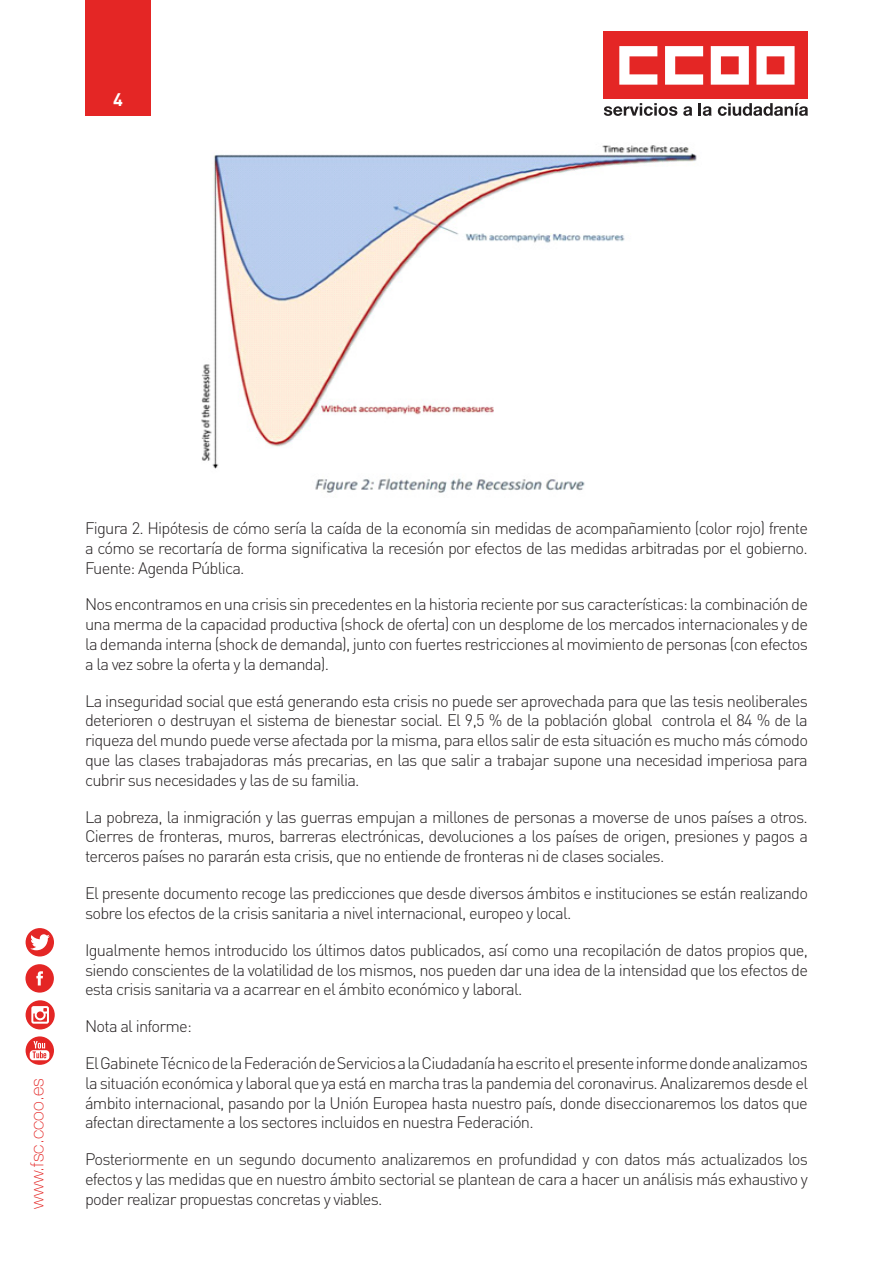
<style>
.page{position:relative;width:893px;height:1263px;background:#fff}
.page>*{position:absolute;margin:0;border:0;box-sizing:border-box;transform-origin:0 0}
.t1{font:100 18px "Helvetica Neue LT Std";color:#e42625}
.t2{font:700 18px "DIN Pro";color:#fff}
.t3{font:300 16.5px/19.8px "DIN Pro";letter-spacing:-.045em;color:#231f20;text-align:justify}
</style>
<div class="page">
<div style="left:85px;top:0;width:66px;height:116px;background:#e42625"></div>
<svg style="left:26px;top:928px;width:28px;height:28px"></svg>
<svg style="left:26px;top:1036px;width:28px;height:29px"></svg>
<svg style="left:25px;top:964px;width:29px;height:28px"></svg>
<svg style="left:604px;top:103px;width:73px;height:13px"></svg>
<svg style="left:683px;top:106px;width:9px;height:10px"></svg>
<svg style="left:699px;top:103px;width:13px;height:13px"></svg>
<svg style="left:718px;top:103px;width:90px;height:13px"></svg>
<div style="left:604px;top:32px;width:204px;height:67px;background:#e42625"></div>
<svg style="left:619px;top:46px;width:38px;height:39px"></svg>
<svg style="left:665px;top:46px;width:38px;height:39px"></svg>
<svg style="left:711px;top:46px;width:38px;height:39px"></svg>
<svg style="left:756px;top:46px;width:39px;height:39px"></svg>
<div style="left:26px;top:1000px;width:29px;height:29px;background:#e42625;border-radius:50%"></div>
<svg style="left:31px;top:1006px;width:18px;height:18px"></svg>
<img style="left:201px;top:145px;width:496px;height:348px">
<p class="t2" style="left:113px;top:88px;width:11px">4</p>
<p class="t1" style="left:27px;top:1208px;width:132px;rotate:-90deg">www.fsc.ccoo.es</p>
<p class="t3" style="left:85px;top:517px;width:724px">Figura 2. Hipótesis de cómo sería la caída de la economía sin medidas de acompañamiento (color rojo) frente a cómo se recortaría de forma significativa la recesión por efectos de las medidas arbitradas por el gobierno.<br>Fuente: Agenda Pública.</p>
<p class="t3" style="left:85px;top:594px;width:724px">Nos encontramos en una crisis sin precedentes en la historia reciente por sus características: la combinación de una merma de la capacidad productiva (shock de oferta) con un desplome de los mercados internacionales y de la demanda interna (shock de demanda), junto con fuertes restricciones al movimiento de personas (con efectos a la vez sobre la oferta y la demanda).</p>
<p class="t3" style="left:85px;top:690px;width:724px">La inseguridad social que está generando esta crisis no puede ser aprovechada para que las tesis neoliberales deterioren o destruyan el sistema de bienestar social. El 9,5 % de la población global controla el 84 % de la riqueza del mundo puede verse afectada por la misma, para ellos salir de esta situación es mucho más cómodo que las clases trabajadoras más precarias, en las que salir a trabajar supone una necesidad imperiosa para cubrir sus necesidades y las de su familia.</p>
<p class="t3" style="left:85px;top:806px;width:724px">La pobreza, la inmigración y las guerras empujan a millones de personas a moverse de unos países a otros.<br>Cierres de fronteras, muros, barreras electrónicas, devoluciones a los países de origen, presiones y pagos a terceros países no pararán esta crisis, que no entiende de fronteras ni de clases sociales.</p>
<p class="t3" style="left:85px;top:882px;width:724px">El presente documento recoge las predicciones que desde diversos ámbitos e instituciones se están realizando sobre los efectos de la crisis sanitaria a nivel internacional, europeo y local.</p>
<p class="t3" style="left:85px;top:939px;width:724px">Igualmente hemos introducido los últimos datos publicados, así como una recopilación de datos propios que, siendo conscientes de la volatilidad de los mismos, nos pueden dar una idea de la intensidad que los efectos de esta crisis sanitaria va a acarrear en el ámbito económico y laboral.</p>
<p class="t3" style="left:85px;top:1015px;width:108px">Nota al informe:</p>
<p class="t3" style="left:85px;top:1052px;width:724px">El Gabinete Técnico de la Federación de Servicios a la Ciudadanía ha escrito el presente informe donde analizamos la situación económica y laboral que ya está en marcha tras la pandemia del coronavirus. Analizaremos desde el ámbito internacional, pasando por la Unión Europea hasta nuestro país, donde diseccionaremos los datos que afectan directamente a los sectores incluidos en nuestra Federación.</p>
<p class="t3" style="left:85px;top:1148px;width:724px">Posteriormente en un segundo documento analizaremos en profundidad y con datos más actualizados los efectos y las medidas que en nuestro ámbito sectorial se plantean de cara a hacer un análisis más exhaustivo y poder realizar propuestas concretas y viables.</p>
</div>
